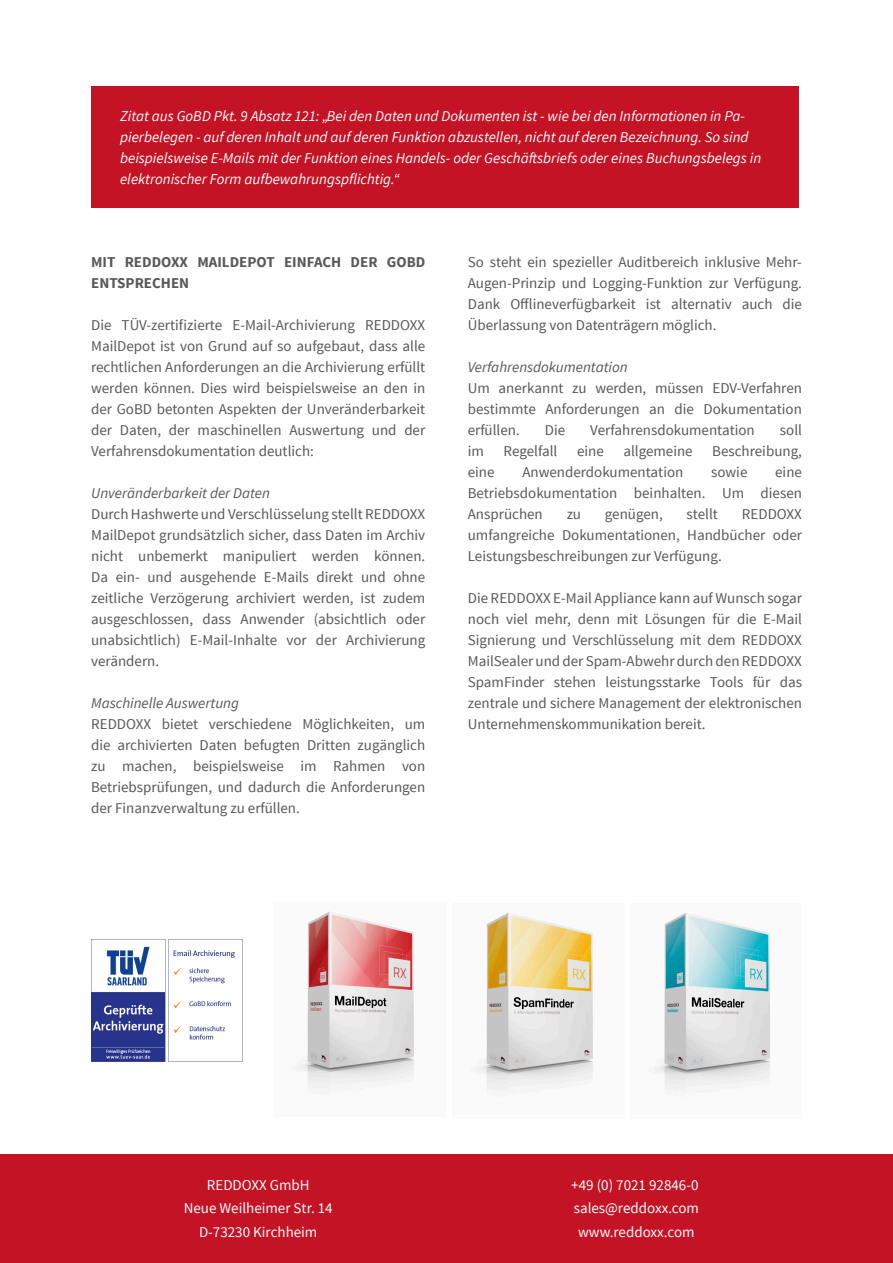
<style>
.page{position:relative;width:893px;height:1263px;background:#fff}
.page>*{position:absolute;margin:0;border:0;box-sizing:border-box;transform-origin:0 0}
.t1{font:15px/21px "Source Sans Pro";color:#57585a;text-align:justify}
.t2{font:italic 15px/21px "Source Sans Pro";color:#fff}
.t3{font:15px/23.5px "Source Sans Pro";color:#fff;text-align:justify}
.t4{font:italic 15px "Source Sans Pro";color:#57585a}
.t5{font:700 15px/21px "Source Sans Pro";color:#57585a}
</style>
<div class="page">
<div style="left:0;top:1154px;width:893px;height:109px;background:#c41324"></div>
<div style="left:91px;top:86px;width:707px;height:122px;background:#c41324"></div>
<img style="left:475px;top:912px;width:118px;height:180px">
<img style="left:296px;top:911px;width:118px;height:179px">
<img style="left:653px;top:912px;width:117px;height:180px">
<img style="left:91px;top:939px;width:152px;height:122px">
<p class="t2" style="left:120px;top:105px;width:643px">Zitat aus GoBD Pkt. 9 Absatz 121: „Bei den Daten und Dokumenten ist - wie bei den Informationen in Pa&shy;pierbelegen - auf deren Inhalt und auf deren Funktion abzustellen, nicht auf deren Bezeichnung. So sind beispielsweise E-Mails mit der Funktion eines Handels- oder Geschäftsbriefs oder eines Buchungsbelegs in elektronischer Form aufbewahrungspflichtig.“</p>
<p class="t5" style="left:91px;top:252px;width:336px">MIT REDDOXX MAILDEPOT EINFACH DER GOBD<br>ENTSPRECHEN</p>
<p class="t1" style="left:91px;top:315px;width:336px">Die TÜV-zertifizierte E-Mail-Archivierung REDDOXX MailDepot ist von Grund auf so aufgebaut, dass alle rechtlichen Anforderungen an die Archivierung erfüllt werden können. Dies wird beispielsweise an den in der GoBD betonten Aspekten der Unveränderbarkeit der Daten, der maschinellen Auswertung und der Verfahrensdokumentation deutlich:</p>
<p class="t4" style="left:91px;top:484px;width:180px">Unveränderbarkeit der Daten</p>
<p class="t1" style="left:91px;top:504px;width:336px">Durch Hashwerte und Verschlüsselung stellt REDDOXX MailDepot grundsätzlich sicher, dass Daten im Archiv nicht unbemerkt manipuliert werden können.<br>Da ein- und ausgehende E-Mails direkt und ohne zeitliche Verzögerung archiviert werden, ist zudem ausgeschlossen, dass Anwender (absichtlich oder unabsichtlich) E-Mail-Inhalte vor der Archivierung verändern.</p>
<p class="t4" style="left:91px;top:694px;width:149px">Maschinelle Auswertung</p>
<p class="t1" style="left:91px;top:714px;width:336px">REDDOXX bietet verschiedene Möglichkeiten, um die archivierten Daten befugten Dritten zugänglich zu machen, beispielsweise im Rahmen von Betriebsprüfungen, und dadurch die Anforderungen der Finanzverwaltung zu erfüllen.</p>
<p class="t1" style="left:468px;top:252px;width:336px">So steht ein spezieller Auditbereich inklusive Mehr-Augen-Prinzip und Logging-Funktion zur Verfügung.<br>Dank Offlineverfügbarkeit ist alternativ auch die Überlassung von Datenträgern möglich.</p>
<p class="t4" style="left:468px;top:358px;width:161px">Verfahrensdokumentation</p>
<p class="t1" style="left:468px;top:378px;width:336px">Um anerkannt zu werden, müssen EDV-Verfahren bestimmte Anforderungen an die Dokumentation erfüllen.</p>
<p class="t1" style="left:545px;top:420px;width:22px">Die</p>
<p class="t1" style="left:590px;top:420px;width:166px">Verfahrensdokumentation</p>
<p class="t1" style="left:780px;top:420px;width:24px">soll</p>
<p class="t1" style="left:468px;top:441px;width:18px">im</p>
<p class="t1" style="left:503px;top:441px;width:55px">Regelfall</p>
<p class="t1" style="left:577px;top:441px;width:28px">eine</p>
<p class="t1" style="left:623px;top:441px;width:71px">allgemeine</p>
<p class="t1" style="left:712px;top:441px;width:91px">Beschreibung,</p>
<p class="t1" style="left:468px;top:462px;width:28px">eine</p>
<p class="t1" style="left:522px;top:462px;width:163px">Anwenderdokumentation</p>
<p class="t1" style="left:711px;top:462px;width:38px">sowie</p>
<p class="t1" style="left:468px;top:462px;width:336px;text-indent:307px">eine Betriebsdokumentation beinhalten. Um diesen Ansprüchen</p>
<p class="t1" style="left:567px;top:504px;width:16px">zu</p>
<p class="t1" style="left:605px;top:504px;width:59px">genügen,</p>
<p class="t1" style="left:687px;top:504px;width:33px">stellt</p>
<p class="t1" style="left:468px;top:504px;width:336px;text-indent:274px">REDDOXX umfangreiche Dokumentationen, Handbücher oder Leistungsbeschreibungen zur Verfügung.</p>
<p class="t1" style="left:468px;top:588px;width:336px">Die REDDOXX E-Mail Appliance kann auf Wunsch sogar noch viel mehr, denn mit Lösungen für die E-Mail Signierung und Verschlüsselung mit dem REDDOXX MailSealer und der Spam-Abwehr durch den REDDOXX SpamFinder stehen leistungsstarke Tools für das zentrale und sichere Management der elektronischen Unternehmenskommunikation bereit.</p>
<p class="t3" style="left:184px;top:1173px;width:151px;text-align:center">REDDOXX GmbH<br>Neue Weilheimer Str. 14<br>D-73230 Kirchheim</p>
<p class="t3" style="left:571px;top:1173px;width:129px">+49 (0) 7021 92846-0 sales@reddoxx.com www.reddoxx.com</p>
</div>
